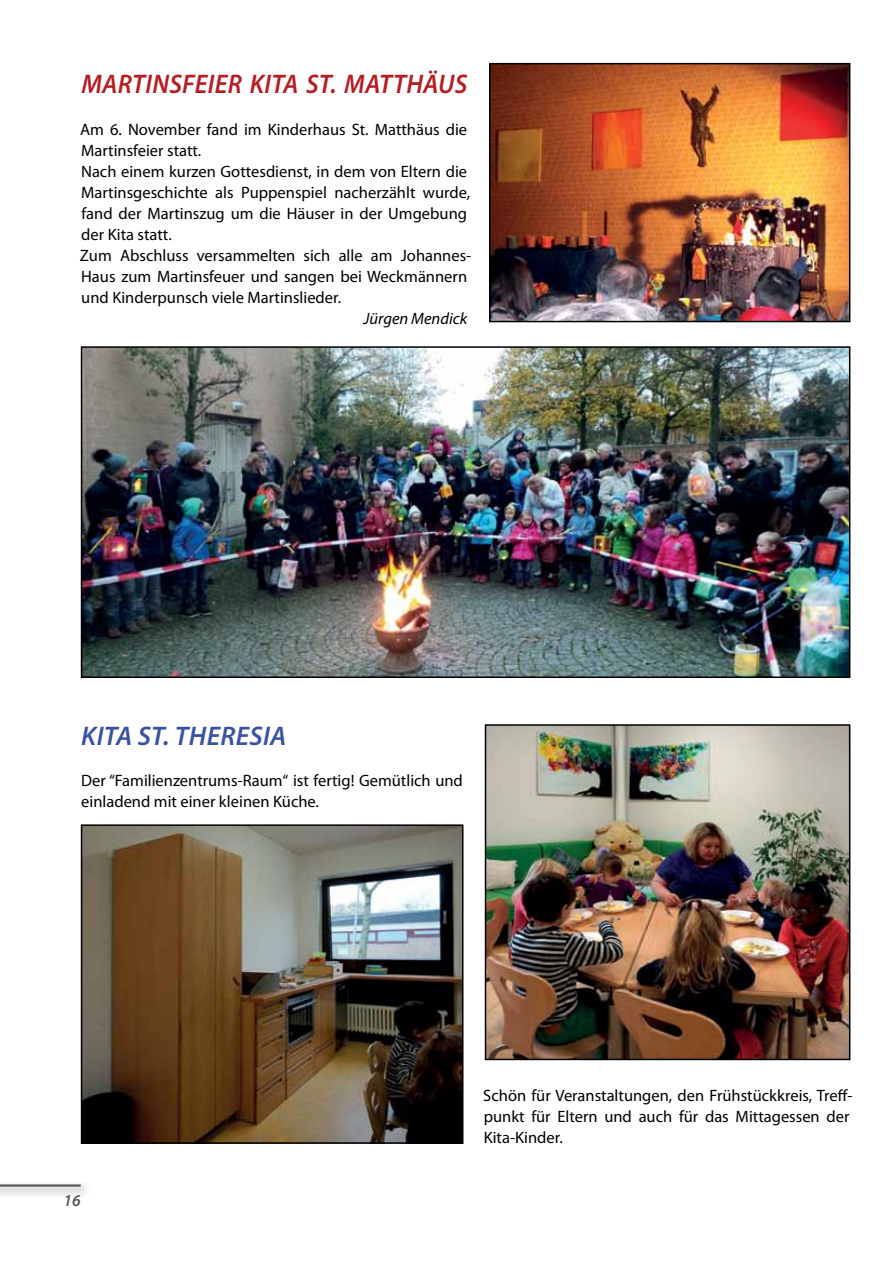
<style>
.page{position:relative;width:893px;height:1263px;background:#fff}
.page>*{position:absolute;margin:0;border:0;box-sizing:border-box;transform-origin:0 0}
.t1{font:italic 600 27px "Myriad Pro";letter-spacing:.005em;color:#b61d22;scale:.95 1}
.t2{font:italic 600 27px "Myriad Pro";letter-spacing:.01em;color:#3953a4}
.t3{font:16.5px/21px "Myriad Pro";color:#000}
.t4{font:italic 16.5px "Myriad Pro";color:#000}
.t5{font:italic 600 16.5px "Myriad Pro";color:#58595b}
</style>
<div class="page">
<div style="left:0;top:1180px;width:93px;height:19px;background:#000;opacity:.5"></div>
<hr style="left:0;top:1184px;width:81px;height:3px;background:#58595b">
<img style="left:84px;top:349px;width:763px;height:326px">
<div style="left:81px;top:346px;width:769px;height:332px;border:2px solid #000"></div>
<img style="left:492px;top:66px;width:355px;height:253px">
<div style="left:489px;top:63px;width:361px;height:259px;border:2px solid #000"></div>
<img style="left:84px;top:827px;width:376px;height:314px">
<div style="left:81px;top:824px;width:382px;height:320px;border:2px solid #000"></div>
<img style="left:488px;top:727px;width:359px;height:330px">
<div style="left:485px;top:724px;width:365px;height:336px;border:2px solid #000"></div>
<h1 class="t1" style="left:81px;top:67px;width:53px">MARTINS</h1>
<h1 class="t1" style="left:182px;top:67px;width:27px">FEIER</h1>
<h1 class="t1" style="left:250px;top:67px;width:214px">KITA ST. MATTHÄUS</h1>
<p class="t3" style="left:80px;top:119px;width:393px">Am 6. November fand im Kinderhaus St. Matthäus die Martinsfeier statt.<br>Nach einem kurzen Gottesdienst, in dem von Eltern die Martinsgeschichte als Puppenspiel nacherzählt wurde, fand der Martinszug um die Häuser in der Umgebung der Kita statt.<br>Zum Abschluss versammelten sich alle am Johannes-Haus zum Martinsfeuer und sangen bei Weckmännern und Kinderpunsch viele Martinslieder.</p>
<p class="t4" style="left:364px;top:308px;width:105px">Jürgen Mendick</p>
<h1 class="t2" style="left:81px;top:718px;width:122px">KITA ST. THERESI</h1>
<h1 class="t2" style="left:270px;top:718px;width:18px">A</h1>
<p class="t3" style="left:81px;top:770px;width:383px">Der “Familienzentrums-Raum“ ist fertig! Gemütlich und einladend mit einer kleinen Küche.</p>
<p class="t5" style="left:63px;top:1190px;width:19px">16</p>
<p class="t3" style="left:483px;top:1085px;width:371px">Schön für Veranstaltungen, den Frühstückkreis, Treff&shy;punkt für Eltern und auch für das Mittagessen der<br>Kita-Kinder.</p>
</div>
